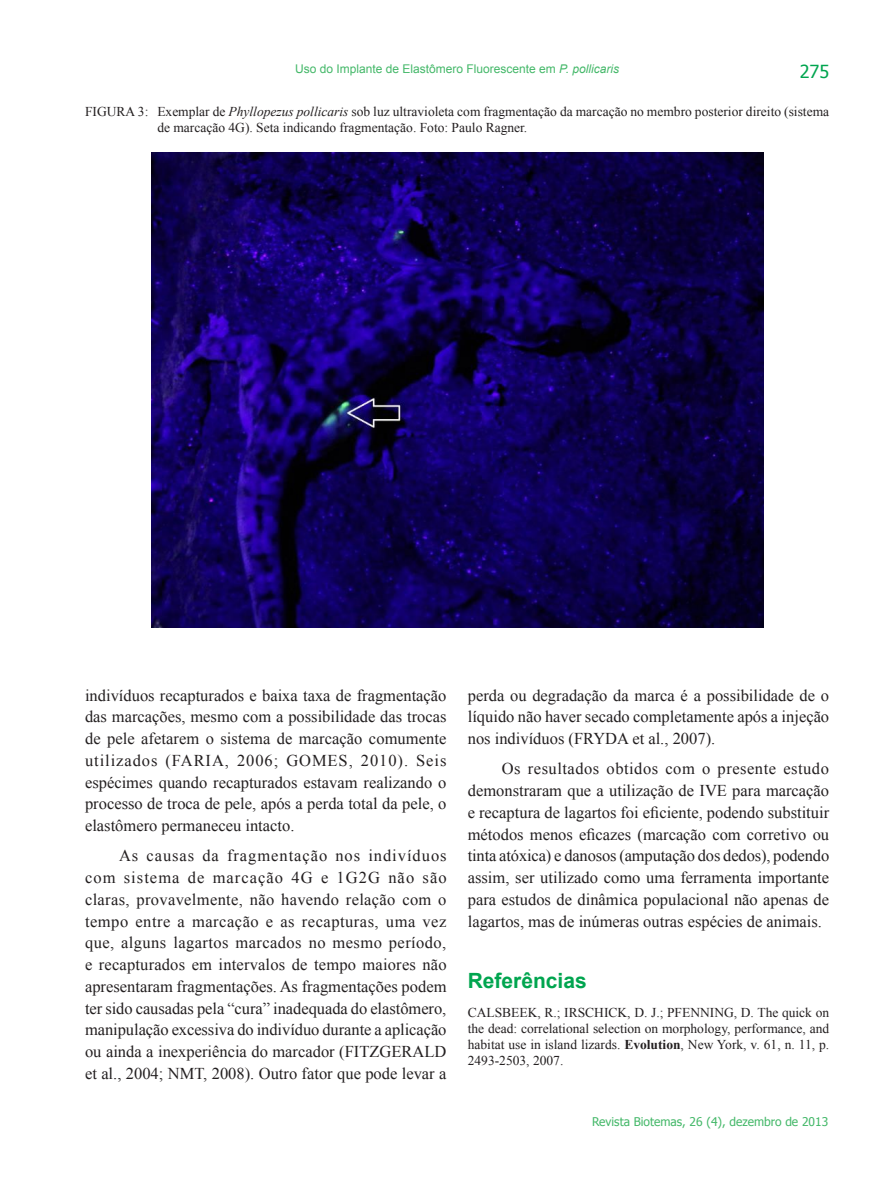
<style>
.page{position:relative;width:893px;height:1191px;background:#fff}
.page>*{position:absolute;margin:0;border:0;box-sizing:border-box;transform-origin:0 0}
.Sub_14_5e3{font:700 21px "Arial";color:#00a54f}
.t1{font:18px "Tahoma";color:#00a54f}
.Corpo_do_texto{font:16.5px/21.8px "Times New Roman";color:#231f20;text-align:justify}
._06Referencia{font:13.5px/16.2px "Times New Roman";color:#231f20;text-align:justify}
._03Figura_17-17{font:13.5px/16.5px "Times New Roman";color:#231f20}
.t2{font:12px "Arial";color:#44b869}
.t3{font:12px "Tahoma";color:#44b869}
.s1{font-style:italic}
.s2{font-weight:700}
</style>
<div class="page">
<img style="left:151px;top:153px;width:612px;height:474px">
<p class="t2" style="left:295px;top:60px;width:325px">Uso do Implante de Elastômero Fluorescente em <span class="s1">P. pollicaris</span></p>
<p class="t1" style="left:800px;top:60px;width:31px">275</p>
<p class="_03Figura_17-17" style="left:157px;top:103px;width:673px;text-indent:-72px">FIGURA 3: Exemplar de <span class="s1">Phyllopezus pollicaris</span> sob luz ultravioleta com fragmentação da marcação no membro posterior direito (sistema de marcação 4G). Seta indicando fragmentação. Foto: Paulo Ragner.</p>
<p class="Corpo_do_texto" style="left:85px;top:684px;width:363px">indivíduos recapturados e baixa taxa de fragmentação das marcações, mesmo com a possibilidade das trocas de pele afetarem o sistema de marcação comumente utilizados (FARIA, 2006; GOMES, 2010). Seis espécimes quando recapturados estavam realizando o processo de troca de pele, após a perda total da pele, o elastômero permaneceu intacto.</p>
<p class="Corpo_do_texto" style="left:85px;top:844px;width:363px;text-indent:34px">As causas da fragmentação nos indivíduos com sistema de marcação 4G e 1G2G não são claras, provavelmente, não havendo relação com o tempo entre a marcação e as recapturas, uma vez que, alguns lagartos marcados no mesmo período, e recapturados em intervalos de tempo maiores não apresentaram fragmentações. As fragmentações podem ter sido causadas pela “cura” inadequada do elastômero, manipulação excessiva do indivíduo durante a aplicação ou ainda a inexperiência do marcador (FITZGERALD et al., 2004; NMT, 2008). Outro fator que pode levar a</p>
<p class="Corpo_do_texto" style="left:468px;top:684px;width:363px">perda ou degradação da marca é a possibilidade de o líquido não haver secado completamente após a injeção nos indivíduos (FRYDA et al., 2007).</p>
<p class="Corpo_do_texto" style="left:468px;top:757px;width:363px;text-indent:34px">Os resultados obtidos com o presente estudo demonstraram que a utilização de IVE para marcação e recaptura de lagartos foi eficiente, podendo substituir métodos menos eficazes (marcação com corretivo ou tinta atóxica) e danosos (amputação dos dedos), podendo assim, ser utilizado como uma ferramenta importante para estudos de dinâmica populacional não apenas de lagartos, mas de inúmeras outras espécies de animais.</p>
<p class="Sub_14_5e3" style="left:468px;top:966px;width:121px">Referências</p>
<p class="_06Referencia" style="left:468px;top:1004px;width:363px">CALSBEEK, R.; IRSCHICK, D. J.; PFENNING, D. The quick on the dead: correlational selection on morphology, performance, and habitat use in island lizards. <span class="s2">Evolution</span>, New York, v. 61, n. 11, p.<br>2493-2503, 2007.</p>
<p class="t3" style="left:592px;top:1113px;width:238px">Revista Biotemas, 26 (4), dezembro de 2013</p>
</div>
